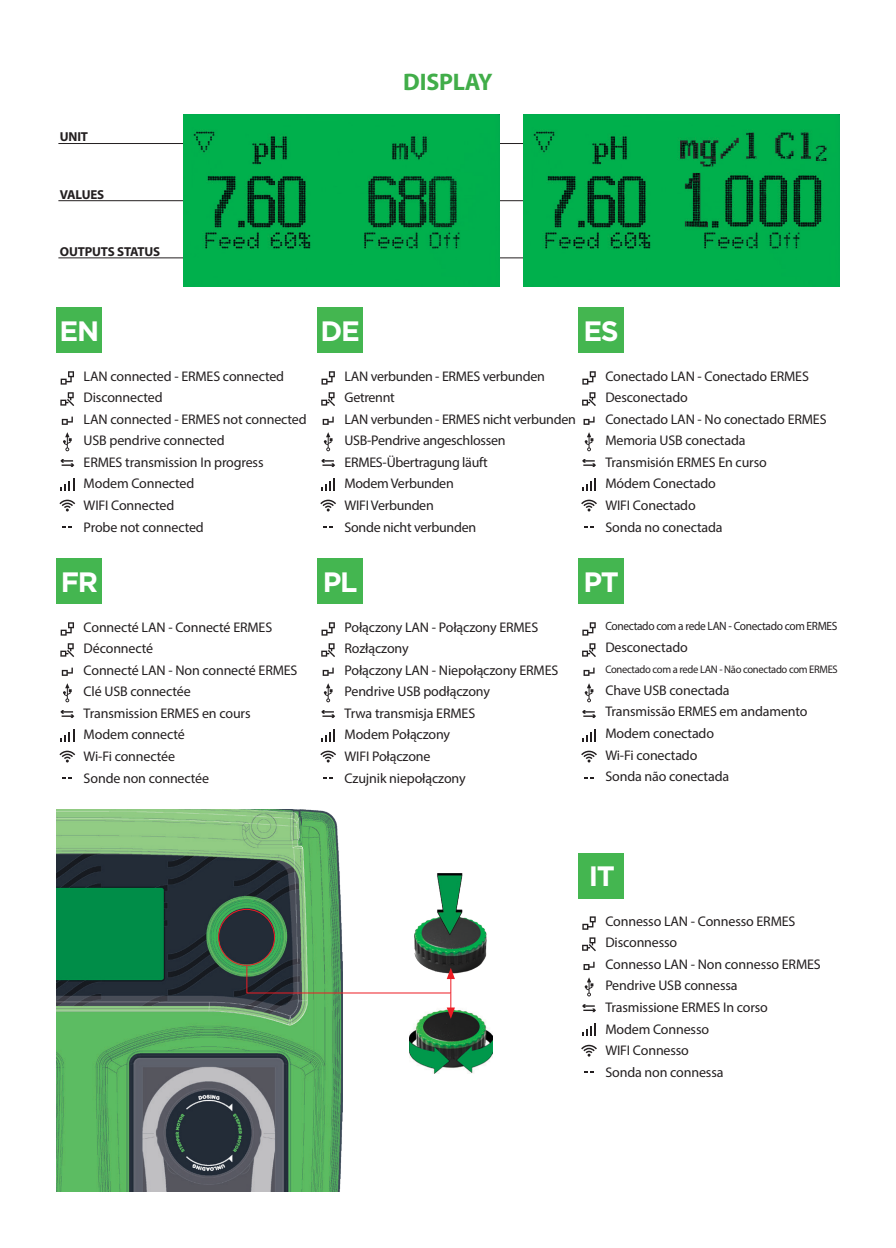
<style>
.page{position:relative;width:896px;height:1248px;background:#fff}
.page>*{position:absolute;margin:0;border:0;box-sizing:border-box;transform-origin:0 0}
.t1{font:700 28px "Gotham";letter-spacing:-.05em;color:#fff}
.t2{font:700 24px "Myriad Pro";letter-spacing:-.01em;color:#41ad49}
.t3{font:14px "Myriad Pro";letter-spacing:-.01em;color:#231f20}
.t4{font:700 13px "Myriad Pro";letter-spacing:-.01em;color:#231f20}
.t5{font:12px "Myriad Pro";letter-spacing:-.03em;color:#231f20;scale:.95 1}
.t6{font:11px "Myriad Pro";letter-spacing:-.03em;color:#231f20;scale:.96 1}
</style>
<div class="page">
<img style="left:414px;top:873px;width:73px;height:101px">
<img style="left:409px;top:1010px;width:83px;height:63px">
<hr style="left:58px;top:143px;width:644px;height:1px;background:#231f20">
<hr style="left:58px;top:200px;width:644px;height:1px;background:#231f20">
<hr style="left:58px;top:257px;width:644px;height:1px;background:#231f20">
<img style="left:183px;top:115px;width:316px;height:171px">
<div style="left:57px;top:308px;width:45px;height:45px;background:#44b650"></div>
<svg style="left:61px;top:371px;width:13px;height:13px"></svg>
<svg style="left:60px;top:392px;width:14px;height:14px"></svg>
<svg style="left:62px;top:416px;width:11px;height:9px"></svg>
<svg style="left:63px;top:432px;width:9px;height:19px"></svg>
<svg style="left:60px;top:459px;width:14px;height:8px"></svg>
<svg style="left:60px;top:478px;width:14px;height:12px"></svg>
<svg style="left:59px;top:499px;width:16px;height:12px"></svg>
<div style="left:317px;top:308px;width:46px;height:45px;background:#44b650"></div>
<svg style="left:321px;top:371px;width:14px;height:13px"></svg>
<svg style="left:321px;top:392px;width:14px;height:14px"></svg>
<svg style="left:323px;top:416px;width:11px;height:9px"></svg>
<svg style="left:324px;top:432px;width:8px;height:19px"></svg>
<svg style="left:321px;top:459px;width:14px;height:8px"></svg>
<svg style="left:321px;top:478px;width:14px;height:12px"></svg>
<svg style="left:320px;top:499px;width:16px;height:12px"></svg>
<div style="left:578px;top:308px;width:46px;height:45px;background:#44b650"></div>
<svg style="left:582px;top:371px;width:14px;height:13px"></svg>
<svg style="left:582px;top:392px;width:14px;height:14px"></svg>
<svg style="left:583px;top:416px;width:11px;height:9px"></svg>
<svg style="left:585px;top:432px;width:8px;height:19px"></svg>
<svg style="left:582px;top:459px;width:14px;height:8px"></svg>
<svg style="left:582px;top:478px;width:14px;height:12px"></svg>
<svg style="left:581px;top:499px;width:16px;height:12px"></svg>
<div style="left:57px;top:558px;width:45px;height:46px;background:#44b650"></div>
<svg style="left:61px;top:622px;width:13px;height:13px"></svg>
<svg style="left:60px;top:643px;width:14px;height:14px"></svg>
<svg style="left:62px;top:667px;width:11px;height:8px"></svg>
<svg style="left:63px;top:683px;width:9px;height:19px"></svg>
<svg style="left:60px;top:710px;width:14px;height:8px"></svg>
<svg style="left:60px;top:729px;width:14px;height:12px"></svg>
<svg style="left:59px;top:750px;width:16px;height:12px"></svg>
<div style="left:317px;top:558px;width:46px;height:46px;background:#44b650"></div>
<svg style="left:321px;top:622px;width:14px;height:13px"></svg>
<svg style="left:321px;top:643px;width:14px;height:14px"></svg>
<svg style="left:323px;top:667px;width:11px;height:8px"></svg>
<svg style="left:324px;top:683px;width:8px;height:19px"></svg>
<svg style="left:321px;top:710px;width:14px;height:8px"></svg>
<svg style="left:321px;top:729px;width:14px;height:12px"></svg>
<svg style="left:320px;top:750px;width:16px;height:12px"></svg>
<div style="left:578px;top:558px;width:46px;height:46px;background:#44b650"></div>
<svg style="left:582px;top:622px;width:14px;height:13px"></svg>
<svg style="left:582px;top:643px;width:14px;height:14px"></svg>
<svg style="left:583px;top:667px;width:11px;height:8px"></svg>
<svg style="left:585px;top:683px;width:8px;height:19px"></svg>
<svg style="left:582px;top:710px;width:14px;height:8px"></svg>
<svg style="left:582px;top:729px;width:14px;height:12px"></svg>
<svg style="left:581px;top:750px;width:16px;height:12px"></svg>
<img style="left:57px;top:809px;width:285px;height:382px">
<svg style="left:246px;top:964px;width:209px;height:54px"></svg>
<div style="left:218px;top:909px;width:57px;height:56px;border:1px solid #ed1c24;border-radius:50%"></div>
<div style="left:578px;top:852px;width:46px;height:46px;background:#44b650"></div>
<svg style="left:582px;top:916px;width:14px;height:13px"></svg>
<svg style="left:582px;top:937px;width:14px;height:14px"></svg>
<svg style="left:583px;top:961px;width:11px;height:8px"></svg>
<svg style="left:585px;top:977px;width:8px;height:19px"></svg>
<svg style="left:582px;top:1004px;width:14px;height:8px"></svg>
<svg style="left:582px;top:1023px;width:14px;height:12px"></svg>
<svg style="left:581px;top:1044px;width:16px;height:12px"></svg>
<img style="left:523px;top:115px;width:316px;height:171px">
<p class="t4" style="left:60px;top:128px;width:30px">UNIT</p>
<p class="t4" style="left:60px;top:186px;width:46px">VALUES</p>
<p class="t4" style="left:60px;top:243px;width:102px">OUTPUTS STATUS</p>
<p class="t2" style="left:403px;top:67px;width:91px">DISPLAY</p>
<p class="t1" style="left:60px;top:312px;width:41px">EN</p>
<p class="t3" style="left:84px;top:367px;width:202px">LAN connected - ERMES connected</p>
<p class="t3" style="left:84px;top:389px;width:80px">Disconnected</p>
<p class="t3" style="left:84px;top:410px;width:225px">LAN connected - ERMES not connected</p>
<p class="t3" style="left:84px;top:432px;width:143px">USB pendrive connected</p>
<p class="t3" style="left:84px;top:453px;width:181px">ERMES transmission In progress</p>
<p class="t3" style="left:84px;top:475px;width:112px">Modem Connected</p>
<p class="t3" style="left:84px;top:496px;width:92px">WIFI Connected</p>
<p class="t3" style="left:84px;top:518px;width:122px">Probe not connected</p>
<p class="t1" style="left:61px;top:563px;width:39px">FR</p>
<p class="t3" style="left:84px;top:618px;width:190px">Connecté LAN - Connecté ERMES</p>
<p class="t3" style="left:84px;top:640px;width:71px">Déconnecté</p>
<p class="t3" style="left:84px;top:661px;width:215px">Connecté LAN - Non connecté ERMES</p>
<p class="t3" style="left:84px;top:683px;width:109px">Clé USB connectée</p>
<p class="t3" style="left:84px;top:704px;width:168px">Transmission ERMES en cours</p>
<p class="t3" style="left:84px;top:726px;width:103px">Modem connecté</p>
<p class="t3" style="left:84px;top:747px;width:93px">Wi-Fi connectée</p>
<p class="t3" style="left:84px;top:769px;width:127px">Sonde non connectée</p>
<p class="t1" style="left:321px;top:312px;width:41px">DE</p>
<p class="t3" style="left:344px;top:367px;width:202px">LAN verbunden - ERMES verbunden</p>
<p class="t3" style="left:344px;top:389px;width:52px">Getrennt</p>
<p class="t3" style="left:344px;top:410px;width:233px">LAN verbunden - ERMES nicht verbunden</p>
<p class="t3" style="left:344px;top:432px;width:162px">USB-Pendrive angeschlossen</p>
<p class="t3" style="left:344px;top:453px;width:145px">ERMES-Übertragung läuft</p>
<p class="t3" style="left:344px;top:475px;width:111px">Modem Verbunden</p>
<p class="t3" style="left:344px;top:496px;width:91px">WIFI Verbunden</p>
<p class="t3" style="left:344px;top:518px;width:133px">Sonde nicht verbunden</p>
<p class="t1" style="left:583px;top:312px;width:37px">ES</p>
<p class="t3" style="left:605px;top:367px;width:205px">Conectado LAN - Conectado ERMES</p>
<p class="t3" style="left:605px;top:389px;width:84px">Desconectado</p>
<p class="t3" style="left:605px;top:410px;width:223px">Conectado LAN - No conectado ERMES</p>
<p class="t3" style="left:605px;top:432px;width:142px">Memoria USB conectada</p>
<p class="t3" style="left:605px;top:453px;width:163px">Transmisión ERMES En curso</p>
<p class="t3" style="left:605px;top:475px;width:112px">Módem Conectado</p>
<p class="t3" style="left:605px;top:496px;width:92px">WIFI Conectado</p>
<p class="t3" style="left:605px;top:518px;width:119px">Sonda no conectada</p>
<p class="t1" style="left:323px;top:563px;width:36px">PL</p>
<p class="t3" style="left:344px;top:618px;width:195px">Połączony LAN - Połączony ERMES</p>
<p class="t3" style="left:344px;top:640px;width:66px">Rozłączony</p>
<p class="t3" style="left:344px;top:661px;width:215px">Połączony LAN - Niepołączony ERMES</p>
<p class="t3" style="left:344px;top:683px;width:147px">Pendrive USB podłączony</p>
<p class="t3" style="left:344px;top:704px;width:132px">Trwa transmisja ERMES</p>
<p class="t3" style="left:344px;top:726px;width:107px">Modem Połączony</p>
<p class="t3" style="left:344px;top:747px;width:88px">WIFI Połączone</p>
<p class="t3" style="left:344px;top:769px;width:123px">Czujnik niepołączony</p>
<p class="t1" style="left:583px;top:563px;width:37px">PT</p>
<p class="t5" style="left:605px;top:618px;width:246px">Conectado com a rede LAN - Conectado com ERMES</p>
<p class="t3" style="left:605px;top:638px;width:84px">Desconectado</p>
<p class="t6" style="left:605px;top:662px;width:244px">Conectado com a rede LAN - Não conectado com ERMES</p>
<p class="t3" style="left:605px;top:681px;width:126px">Chave USB conectada</p>
<p class="t3" style="left:605px;top:703px;width:204px">Transmissão ERMES em andamento</p>
<p class="t3" style="left:605px;top:724px;width:110px">Modem conectado</p>
<p class="t3" style="left:605px;top:746px;width:94px">Wi-Fi conectado</p>
<p class="t3" style="left:605px;top:767px;width:125px">Sonda não conectada</p>
<p class="t1" style="left:589px;top:857px;width:28px">IT</p>
<p class="t3" style="left:605px;top:912px;width:192px">Connesso LAN - Connesso ERMES</p>
<p class="t3" style="left:605px;top:933px;width:73px">Disconnesso</p>
<p class="t3" style="left:605px;top:955px;width:217px">Connesso LAN - Non connesso ERMES</p>
<p class="t3" style="left:605px;top:977px;width:134px">Pendrive USB connessa</p>
<p class="t3" style="left:605px;top:998px;width:164px">Trasmissione ERMES In corso</p>
<p class="t3" style="left:605px;top:1020px;width:105px">Modem Connesso</p>
<p class="t3" style="left:605px;top:1041px;width:85px">WIFI Connesso</p>
<p class="t3" style="left:605px;top:1063px;width:120px">Sonda non connessa</p>
</div>
